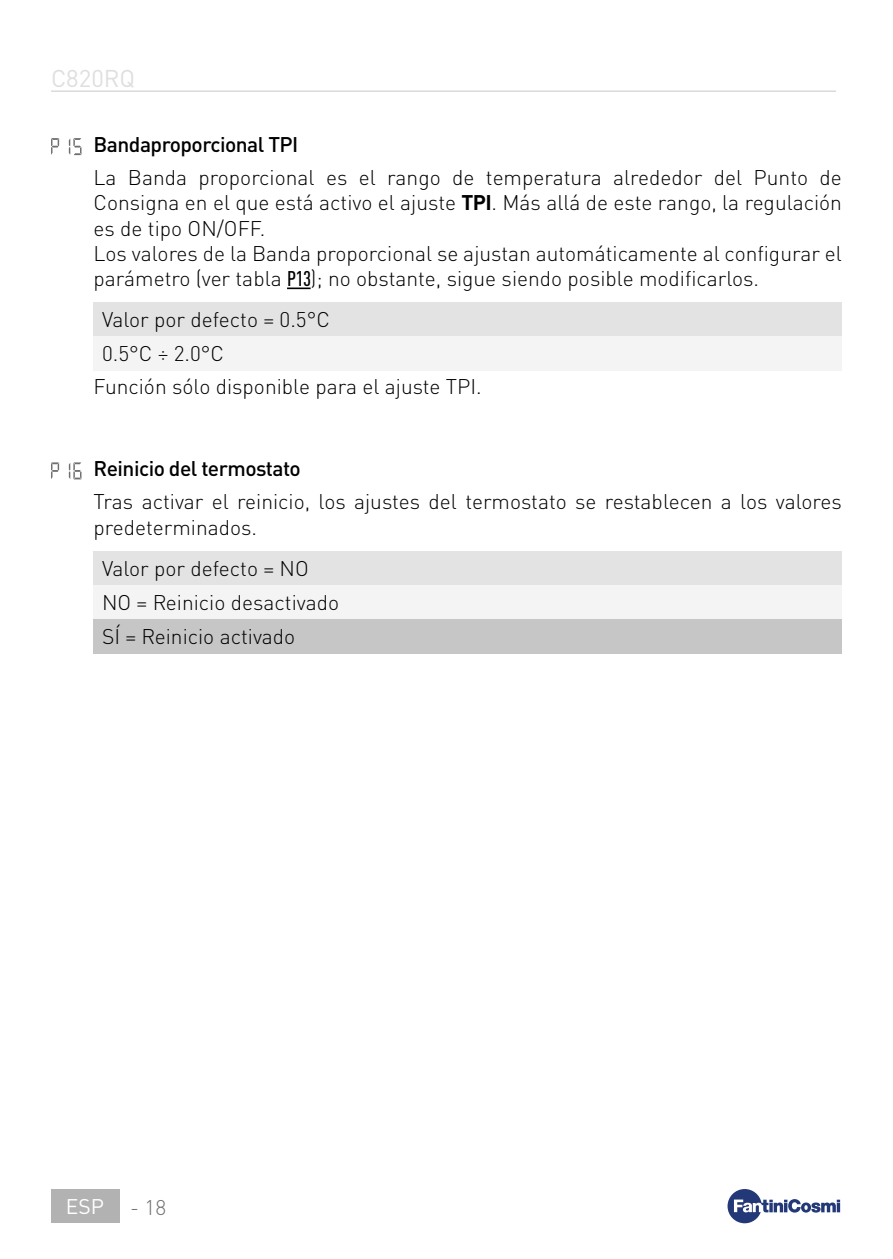
<style>
.page{position:relative;width:893px;height:1259px;background:#fff}
.page>*{position:absolute;margin:0;border:0;box-sizing:border-box;transform-origin:0 0}
.t1{font:24px "DIN Pro";color:#dfdfdf}
.t2{font:300 21px/25.2px "DIN Pro";color:#000}
.t3{font:500 21px "DIN Pro";letter-spacing:-.025em;color:#000}
.t4{font:21px "DIN Pro";color:#fff}
.s1{font-weight:700}
.s2{font-weight:500;font-stretch:condensed}
.s3{font-weight:300;color:#706f6f}
</style>
<div class="page">
<hr style="left:51px;top:90px;width:785px;height:2px;background:#dadada">
<svg style="left:727px;top:1189px;width:113px;height:34px"></svg>
<div style="left:51px;top:1189px;width:68px;height:33px;background:#b3b2b2"></div>
<div style="left:94px;top:551px;width:748px;height:34px;background:#e3e3e3"></div>
<div style="left:94px;top:585px;width:748px;height:34px;background:#f4f4f4"></div>
<div style="left:94px;top:619px;width:748px;height:35px;background:#c6c6c6"></div>
<svg style="left:51px;top:462px;width:8px;height:17px"></svg>
<svg style="left:69px;top:462px;width:12px;height:17px"></svg>
<div style="left:94px;top:303px;width:748px;height:34px;background:#e3e3e3"></div>
<div style="left:94px;top:337px;width:748px;height:34px;background:#f4f4f4"></div>
<svg style="left:51px;top:138px;width:8px;height:17px"></svg>
<svg style="left:69px;top:138px;width:12px;height:17px"></svg>
<hr style="left:287px;top:287px;width:24px;height:2px;background:#000">
<p class="t1" style="left:51px;top:62px;width:86px">C820RQ</p>
<p class="t3" style="left:94px;top:130px;width:206px">Bandaproporcional TPI</p>
<p class="t2" style="left:94px;top:163px;width:750px">La Banda proporcional es el rango de temperatura alrededor del Punto de Consigna en el que está activo el ajuste <span class="s1">TPI</span>. Más allá de este rango, la regulación es de tipo ON/OFF.<br>Los valores de la Banda proporcional se ajustan automáticamente al configurar el parámetro (ver tabla <span class="s2">P13</span>); no obstante, sigue siendo posible modificarlos.</p>
<p class="t2" style="left:102px;top:305px;width:229px">Valor por defecto = 0.5°C</p>
<p class="t2" style="left:102px;top:339px;width:124px">0.5°C ÷ 2.0°C</p>
<p class="t2" style="left:94px;top:372px;width:390px">Función sólo disponible para el ajuste TPI.</p>
<p class="t3" style="left:94px;top:454px;width:209px">Reinicio del termostato</p>
<p class="t2" style="left:94px;top:487px;width:750px">Tras activar el reinicio, los ajustes del termostato se restablecen a los valores predeterminados.</p>
<p class="t2" style="left:102px;top:550px;width:239px;line-height:33.9px">Valor por defecto = NO<br>NO = Reinicio desactivado<br>SÍ = Reinicio activado</p>
<p class="t4" style="left:66px;top:1192px;width:102px">ESP <span class="s3">- 18</span></p>
</div>
